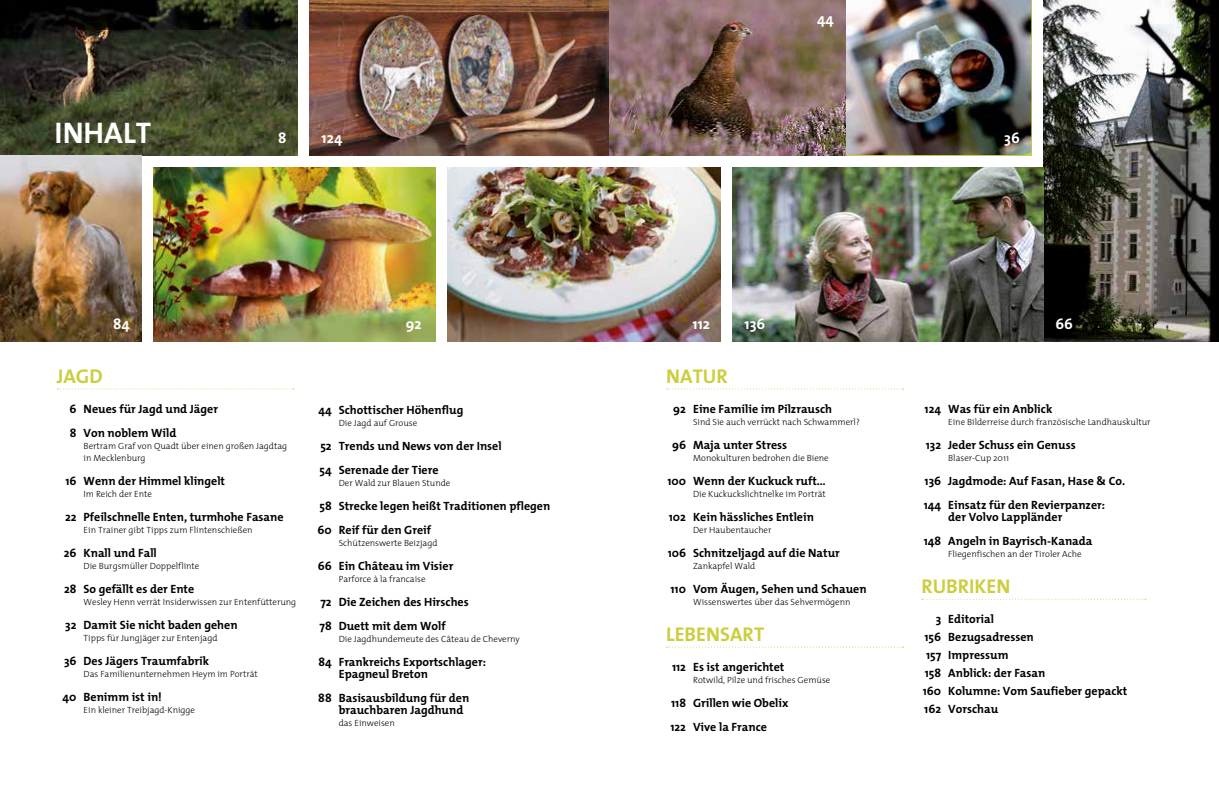
<style>
.page{position:relative;width:1219px;height:794px;background:#fff}
.page>*{position:absolute;margin:0;border:0;box-sizing:border-box;transform-origin:0 0}
.t1{font:700 30px "The Mix";color:#fff}
.t2{font:20px "The Mix Bold Caps";color:#ccce40}
.t3{font:700 15px "The Mix";color:#fff}
.t4{font:700 12px/24px "The Mix";color:#000}
.t5{font:300 9px/12px "The Mix";color:#000}
</style>
<div class="page">
<img style="left:1043px;top:0;width:176px;height:341px">
<img style="left:310px;top:0;width:299px;height:155px">
<img style="left:732px;top:167px;width:311px;height:174px">
<img style="left:0;top:0;width:298px;height:155px">
<img style="left:0;top:155px;width:142px;height:186px">
<img style="left:447px;top:167px;width:273px;height:174px">
<svg style="left:57px;top:388px;width:237px;height:1px"></svg>
<svg style="left:667px;top:388px;width:237px;height:1px"></svg>
<svg style="left:667px;top:646px;width:237px;height:1px"></svg>
<svg style="left:922px;top:599px;width:224px;height:1px"></svg>
<img style="left:154px;top:167px;width:281px;height:174px">
<img style="left:846px;top:0;width:185px;height:155px">
<img style="left:609px;top:0;width:237px;height:155px">
<h1 class="t1" style="left:55px;top:117px;width:98px">INHALT</h1>
<p class="t3" style="left:278px;top:130px;width:10px">8</p>
<p class="t3" style="left:322px;top:130px;width:22px">124</p>
<p class="t3" style="left:817px;top:12px;width:18px">44</p>
<p class="t3" style="left:1004px;top:130px;width:17px">36</p>
<p class="t3" style="left:113px;top:316px;width:18px">84</p>
<h2 class="t2" style="left:57px;top:364px;width:48px">JAGD</h2>
<p class="t4" style="left:70px;top:397px;width:150px">6 Neues für Jagd und Jäger<br>8 Von noblem Wild</p>
<p class="t5" style="left:84px;top:441px;width:205px">Bertram Graf von Quadt über einen großen Jagdtag in Mecklenburg</p>
<p class="t4" style="left:65px;top:469px;width:161px">16 Wenn der Himmel klingelt</p>
<p class="t5" style="left:84px;top:489px;width:70px">Im Reich der Ente</p>
<p class="t4" style="left:65px;top:505px;width:220px">22 Pfeilschnelle Enten, turmhohe Fasane</p>
<p class="t5" style="left:84px;top:525px;width:171px">Ein Trainer gibt Tipps zum Flintenschießen</p>
<p class="t4" style="left:64px;top:541px;width:95px">26 Knall und Fall</p>
<p class="t5" style="left:84px;top:561px;width:117px">Die Burgsmüller Doppelflinte</p>
<p class="t4" style="left:64px;top:577px;width:132px">28 So gefällt es der Ente</p>
<p class="t5" style="left:84px;top:597px;width:214px">Wesley Henn verrät Insiderwissen zur Entenfütterung</p>
<p class="t4" style="left:65px;top:613px;width:174px">32 Damit Sie nicht baden gehen</p>
<p class="t5" style="left:84px;top:633px;width:135px">Tipps für Jungjäger zur Entenjagd</p>
<p class="t4" style="left:64px;top:649px;width:147px">36 Des Jägers Traumfabrik</p>
<p class="t5" style="left:84px;top:669px;width:176px">Das Familienunternehmen Heym im Porträt</p>
<p class="t4" style="left:63px;top:685px;width:101px">40 Benimm ist in!</p>
<p class="t5" style="left:84px;top:705px;width:113px">Ein kleiner Treibjagd-Knigge</p>
<p class="t3" style="left:406px;top:316px;width:17px">92</p>
<p class="t3" style="left:693px;top:316px;width:19px">112</p>
<p class="t3" style="left:745px;top:316px;width:22px">136</p>
<p class="t3" style="left:1055px;top:316px;width:19px">66</p>
<p class="t4" style="left:318px;top:398px;width:146px">44 Schottischer Höhenflug</p>
<p class="t5" style="left:339px;top:418px;width:80px">Die Jagd auf Grouse</p>
<p class="t4" style="left:319px;top:434px;width:184px">52 Trends und News von der Insel<br>54 Serenade der Tiere</p>
<p class="t5" style="left:339px;top:478px;width:113px">Der Wald zur Blauen Stunde</p>
<p class="t4" style="left:317px;top:494px;width:234px">58 Strecke legen heißt Traditionen pflegen<br>60 Reif für den Greif</p>
<p class="t5" style="left:339px;top:538px;width:100px">Schützenswerte Beizjagd</p>
<p class="t4" style="left:318px;top:554px;width:137px">66 Ein Château im Visier</p>
<p class="t5" style="left:339px;top:574px;width:88px">Parforce à la francaise</p>
<p class="t4" style="left:319px;top:590px;width:151px">72 Die Zeichen des Hirsches<br>78 Duett mit dem Wolf</p>
<p class="t5" style="left:339px;top:634px;width:183px">Die Jagdhundemeute des Câteau de Cheverny</p>
<p class="t4" style="left:339px;top:656px;width:149px;line-height:12px;text-indent:-20px">84 Frankreichs Exportschlager:<br>Epagneul Breton</p>
<p class="t4" style="left:339px;top:692px;width:132px;line-height:12px;text-indent:-20px">88 Basisausbildung für den brauchbaren Jagdhund</p>
<p class="t5" style="left:339px;top:718px;width:58px">das Einweisen</p>
<h2 class="t2" style="left:666px;top:364px;width:63px">NATUR</h2>
<p class="t4" style="left:673px;top:397px;width:161px">92 Eine Familie im Pilzrausch</p>
<p class="t5" style="left:693px;top:417px;width:168px">Sind Sie auch verrückt nach Schwammerl?</p>
<p class="t4" style="left:672px;top:433px;width:117px">96 Maja unter Stress</p>
<p class="t5" style="left:693px;top:453px;width:137px">Monokulturen bedrohen die Biene</p>
<p class="t4" style="left:667px;top:469px;width:160px">100 Wenn der Kuckuck ruft…</p>
<p class="t5" style="left:693px;top:489px;width:134px">Die Kuckuckslichtnelke im Porträt</p>
<p class="t4" style="left:669px;top:505px;width:147px">102 Kein hässliches Entlein</p>
<p class="t5" style="left:693px;top:525px;width:80px">Der Haubentaucher</p>
<p class="t4" style="left:668px;top:541px;width:174px">106 Schnitzeljagd auf die Natur</p>
<p class="t5" style="left:693px;top:561px;width:64px">Zankapfel Wald</p>
<p class="t4" style="left:670px;top:577px;width:198px">110 Vom Äugen, Sehen und Schauen</p>
<p class="t5" style="left:693px;top:597px;width:159px">Wissenswertes über das Sehvermögenn</p>
<h2 class="t2" style="left:666px;top:622px;width:99px">LEBENSART</h2>
<p class="t4" style="left:672px;top:655px;width:114px">112 Es ist angerichtet</p>
<p class="t5" style="left:693px;top:675px;width:139px">Rotwild, Pilze und frisches Gemüse</p>
<p class="t4" style="left:670px;top:691px;width:120px">118 Grillen wie Obelix<br>122 Vive la France</p>
<p class="t4" style="left:925px;top:397px;width:129px">124 Was für ein Anblick</p>
<p class="t5" style="left:948px;top:417px;width:204px">Eine Bilderreise durch französische Landhauskultur</p>
<p class="t4" style="left:926px;top:433px;width:151px">132 Jeder Schuss ein Genuss</p>
<p class="t5" style="left:948px;top:453px;width:62px">Blaser-Cup 2011</p>
<p class="t4" style="left:924px;top:469px;width:203px">136 Jagdmode: Auf Fasan, Hase &amp; Co.<br>144 Einsatz für den Revierpanzer:</p>
<p class="t4" style="left:924px;top:505px;width:170px;text-align:center">der Volvo Lappländer<br>148 Angeln in Bayrisch-Kanada</p>
<p class="t5" style="left:948px;top:549px;width:135px">Fliegenfischen an der Tiroler Ache</p>
<h2 class="t2" style="left:921px;top:574px;width:91px">RUBRIKEN</h2>
<p class="t4" style="left:923px;top:610px;width:206px;line-height:18px;text-indent:13px">3 Editorial<br>156 Bezugsadressen<br>157 Impressum<br>158 Anblick: der Fasan<br>160 Kolumne: Vom Saufieber gepackt<br>162 Vorschau</p>
</div>
